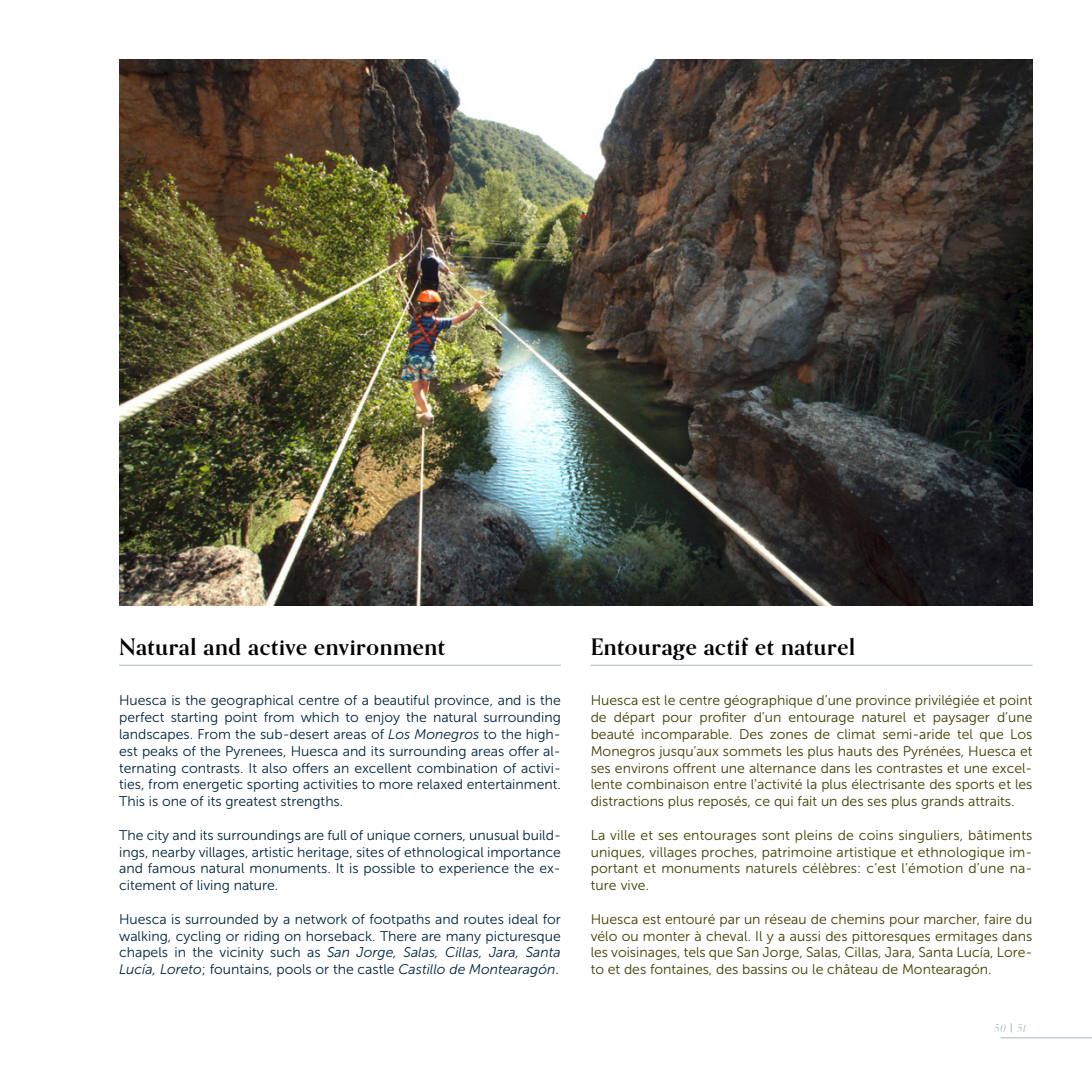
<style>
.page{position:relative;width:1092px;height:1092px;background:#fff}
.page>*{position:absolute;margin:0;border:0;box-sizing:border-box;transform-origin:0 0}
.t1{font:700 22.75px "Orpheus Pro";letter-spacing:.03em;color:#000}
.t2{font:14px/16.8px "Museo Sans 300";color:#00243c;text-align:justify}
.t3{font:14px/16.8px "Museo Sans 300";color:#413e02;text-align:justify}
.t4{font:italic 10.5px "Orpheus Pro";color:#a7bbc1}
.s1{font-style:italic}
</style>
<div class="page">
<hr style="left:1000px;top:1037px;width:91px;height:1px;background:#a7bbc1">
<hr style="left:119px;top:664px;width:442px;height:1px;background:#a7bbc1">
<hr style="left:590px;top:664px;width:442px;height:1px;background:#a7bbc1">
<img style="left:119px;top:60px;width:913px;height:545px">
<h1 class="t1" style="left:119px;top:632px;width:327px">Natural and active environment</h1>
<p class="t2" style="left:119px;top:692px;width:443px">Huesca is the geographical centre of a beautiful province, and is the perfect starting point from which to enjoy the natural surrounding landscapes. From the sub-desert areas of <span class="s1">Los Monegros</span> to the high&shy;est peaks of the Pyrenees, Huesca and its surrounding areas offer al&shy;ternating contrasts. It also offers an excellent combination of activi&shy;ties, from energetic sporting activities to more relaxed entertainment.<br>This is one of its greatest strengths.</p>
<p class="t2" style="left:119px;top:826px;width:443px">The city and its surroundings are full of unique corners, unusual build&shy;ings, nearby villages, artistic heritage, sites of ethnological importance and famous natural monuments. It is possible to experience the ex&shy;citement of living nature.</p>
<p class="t2" style="left:119px;top:910px;width:443px">Huesca is surrounded by a network of footpaths and routes ideal for walking, cycling or riding on horseback. There are many picturesque chapels in the vicinity such as <span class="s1">San Jorge, Salas, Cillas, Jara, Santa Lucía, Loreto</span>; fountains, pools or the castle <span class="s1">Castillo de Montearagón</span>.</p>
<h1 class="t1" style="left:590px;top:632px;width:266px">Entourage actif et naturel</h1>
<p class="t3" style="left:590px;top:692px;width:443px">Huesca est le centre géographique d’une province privilégiée et point de départ pour profiter d’un entourage naturel et paysager d’une beauté incomparable. Des zones de climat semi-aride tel que Los Monegros jusqu’aux sommets les plus hauts des Pyrénées, Huesca et ses environs offrent une alternance dans les contrastes et une excel&shy;lente combinaison entre l’activité la plus électrisante des sports et les distractions plus reposés, ce qui fait un des ses plus grands attraits.</p>
<p class="t3" style="left:590px;top:826px;width:443px">La ville et ses entourages sont pleins de coins singuliers, bâtiments uniques, villages proches, patrimoine artistique et ethnologique im&shy;portant et monuments naturels célèbres: c’est l’émotion d’une na&shy;ture vive.</p>
<p class="t3" style="left:590px;top:910px;width:443px">Huesca est entouré par un réseau de chemins pour marcher, faire du vélo ou monter à cheval. Il y a aussi des pittoresques ermitages dans les voisinages, tels que San Jorge, Salas, Cillas, Jara, Santa Lucía, Lore&shy;to et des fontaines, des bassins ou le château de Montearagón.</p>
<p class="t4" style="left:994px;top:1020px;width:33px">50 51</p>
</div>
